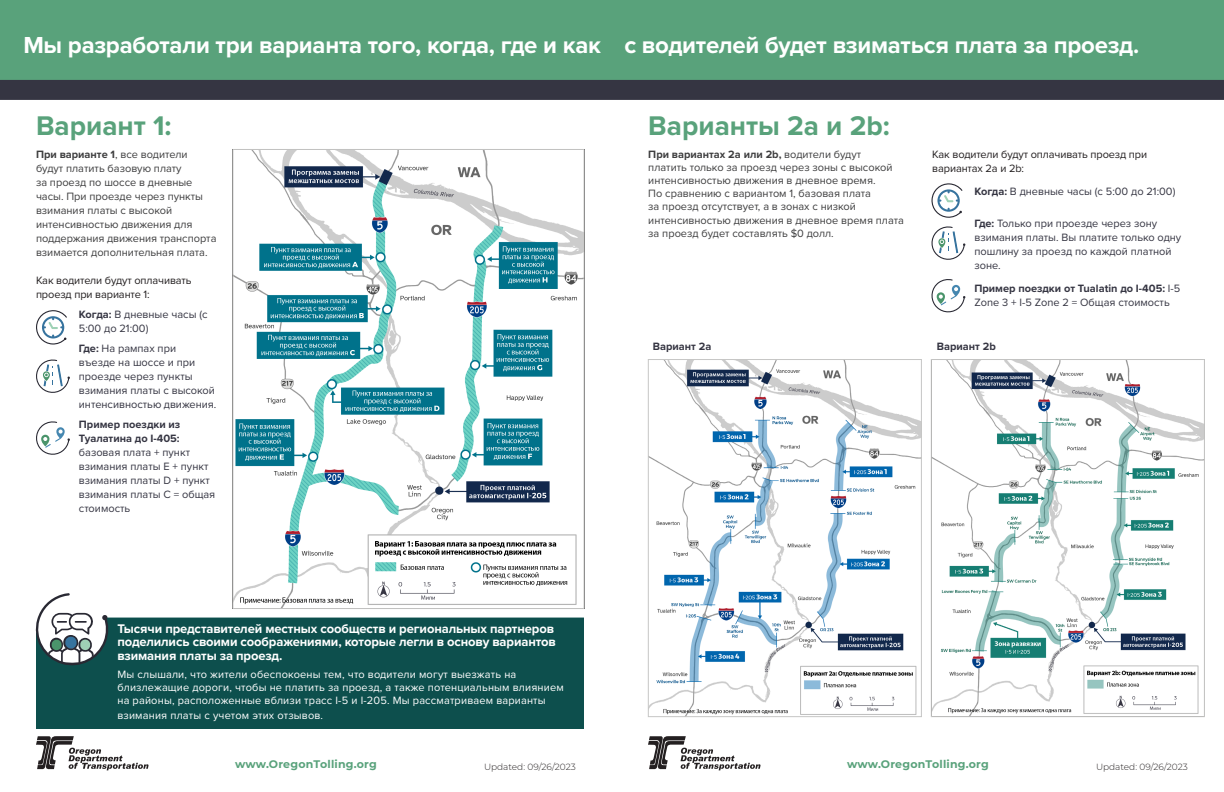
<style>
.page{position:relative;width:1224px;height:792px;background:#fff}
.page>*{position:absolute;margin:0;border:0;box-sizing:border-box;transform-origin:0 0}
.t1{font:700 28px "Proxima Nova";color:#59a27b}
.bullet_list{font:700 24px "Proxima Nova";letter-spacing:-.01em;color:#fff}
.body_text{font:700 13px/13.5px "Proxima Nova";letter-spacing:-.01em;color:#fff}
.t2{font:11px/14px "Proxima Nova";color:#3e3e3f}
.body_text-2{font:11px/14px "Proxima Nova";color:#353542}
.body_text-3{font:11px/13px "Proxima Nova";letter-spacing:.015em;color:#fff}
.body_text-4{font:11px/14px "Proxima Nova";letter-spacing:-.01em;color:#231f20}
.t3{font:700 11px "Montserrat";letter-spacing:.02em;color:#59a27b}
.bullet_list-2{font:700 11px "Proxima Nova";color:#353542}
.t4{font:300 9px "Montserrat";color:#231f20}
.s1{font-weight:700}
</style>
<div class="page">
<svg style="left:36px;top:736px;width:113px;height:34px"></svg>
<svg style="left:648px;top:736px;width:113px;height:34px"></svg>
<svg style="left:0;top:0;width:1224px;height:100px;background:#518c6f"></svg>
<img style="left:234px;top:151px;width:349px;height:456px">
<img style="left:650px;top:361px;width:270px;height:354px">
<div style="left:648px;top:359px;width:274px;height:358px;border:1px solid #c6c6c5"></div>
<img style="left:933px;top:361px;width:270px;height:354px">
<div style="left:931px;top:359px;width:274px;height:358px;border:1px solid #c6c6c5"></div>
<svg style="left:931px;top:226px;width:35px;height:34px"></svg>
<svg style="left:931px;top:279px;width:35px;height:34px"></svg>
<svg style="left:931px;top:183px;width:31px;height:35px"></svg>
<svg style="left:36px;top:359px;width:34px;height:34px"></svg>
<svg style="left:36px;top:310px;width:31px;height:35px"></svg>
<svg style="left:36px;top:421px;width:34px;height:34px"></svg>
<div style="left:36px;top:618px;width:548px;height:111px;background:#0d4f4d"></div>
<svg style="left:35px;top:593px;width:74px;height:76px"></svg>
<p class="bullet_list" style="left:23px;top:27px;width:1117px">Мы разработали три варианта того, когда, где и как с водителей будет взиматься плата за проезд.</p>
<h1 class="t1" style="left:36px;top:105px;width:137px">Вариант 1:</h1>
<h1 class="t1" style="left:648px;top:105px;width:243px">Варианты 2a и 2b:</h1>
<p class="t2" style="left:36px;top:147px;width:182px"><span class="s1">При варианте 1</span>, все водители будут платить базовую плату<br>за проезд по шоссе в дневные часы. При проезде через пункты взимания платы с высокой интенсивностью движения для поддержания движения транспорта взимается дополнительная плата.</p>
<p class="t2" style="left:648px;top:147px;width:257px;line-height:13.2px"><span class="s1">При вариантах 2a или 2b,</span> водители будут<br>платить только за проезд через зоны с высокой интенсивностью движения в дневное время.<br>По сравнению с вариантом 1, базовая плата<br>за проезд отсутствует, а в зонах с низкой интенсивностью движения в дневное время плата за проезд будет составлять $0 долл.</p>
<p class="body_text-4" style="left:932px;top:147px;width:216px">Как водители будут оплачивать проезд при вариантах 2a и 2b:</p>
<p class="body_text-2" style="left:974px;top:184px;width:203px"><span class="s1">Когда:</span> В дневные часы (с 5:00 до 21:00)</p>
<p class="body_text-2" style="left:974px;top:216px;width:208px"><span class="s1">Где:</span> Только при проезде через зону взимания платы. Вы платите только одну пошлину за проезд по каждой платной зоне.</p>
<p class="body_text-2" style="left:974px;top:281px;width:207px"><span class="s1">Пример поездки от Tualatin до I-405:</span> I-5<br>Zone 3 + I-5 Zone 2 = Общая стоимость</p>
<p class="body_text-4" style="left:36px;top:273px;width:157px">Как водители будут оплачивать проезд при варианте 1:</p>
<p class="body_text-2" style="left:79px;top:307px;width:130px"><span class="s1">Когда:</span> В дневные часы (с<br>5:00 до 21:00)</p>
<p class="body_text-2" style="left:79px;top:341px;width:139px"><span class="s1">Где:</span> На рампах при<br>въезде на шоссе и при проезде через пункты взимания платы с высокой интенсивностью движения.</p>
<p class="body_text-2" style="left:79px;top:417px;width:138px"><span class="s1">Пример поездки из<br>Туалатина до I-405: </span>базовая плата + пункт взимания платы E + пункт взимания платы D + пункт взимания платы C = общая стоимость</p>
<p class="bullet_list-2" style="left:653px;top:338px;width:60px">Вариант 2a</p>
<p class="bullet_list-2" style="left:937px;top:338px;width:61px">Вариант 2b</p>
<p class="body_text" style="left:117px;top:622px;width:440px">Тысячи представителей местных сообществ и региональных партнеров поделились своими соображениями, которые легли в основу вариантов взимания платы за проезд.</p>
<p class="body_text-3" style="left:117px;top:667px;width:448px">Мы слышали, что жители обеспокоены тем, что водители могут выезжать на близлежащие дороги, чтобы не платить за проезд, а также потенциальным влиянием на районы, расположенные вблизи трасс I-5 и I-205. Мы рассматриваем варианты</p>
<p class="body_text-3" style="left:117px;top:708px;width:207px">взимания платы с учетом этих отзывов.</p>
<p class="t3" style="left:235px;top:757px;width:143px">www.OregonTolling.org</p>
<p class="t4" style="left:484px;top:761px;width:93px">Updated: 09/26/2023</p>
<p class="t3" style="left:847px;top:757px;width:143px">www.OregonTolling.org</p>
<p class="t4" style="left:1096px;top:761px;width:93px">Updated: 09/26/2023</p>
</div>
